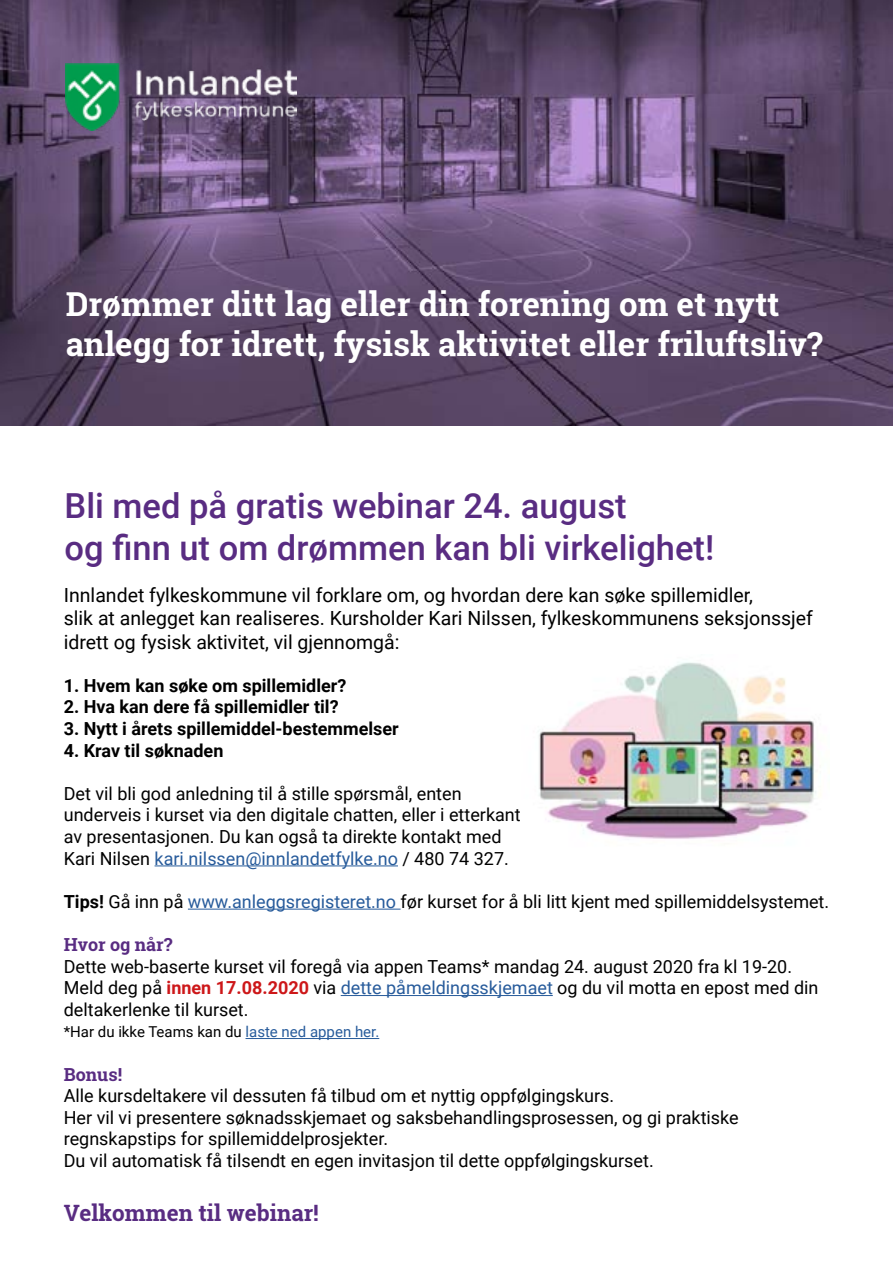
<style>
.page{position:relative;width:893px;height:1263px;background:#fff}
.page>*{position:absolute;margin:0;border:0;box-sizing:border-box;transform-origin:0 0}
.t1{font:500 34.5px/41.4px "Roboto";color:#592c82}
.t2{font:700 33px/39.6px "Roboto Slab";color:#fff}
.t3{font:700 22.5px "Roboto Slab";color:#592c82}
.t4{font:19.5px/23.4px "Roboto";color:#000}
.t5{font:18px/21.6px "Roboto";color:#000}
.t6{font:700 18px "Roboto";color:#000}
.t7{font:700 18px "Roboto Slab";color:#592c82}
.t8{font:15px "Roboto";color:#000}
.s1{color:#275b9b}
.s2{font-weight:700}
.s3{font-weight:700;color:#cd1719}
</style>
<div class="page">
<img style="left:0;top:0;width:893px;height:426px">
<img style="left:66px;top:64px;width:230px;height:67px">
<hr style="left:155px;top:865px;width:243px;height:1px;background:#275b9b">
<hr style="left:188px;top:909px;width:213px;height:1px;background:#275b9b">
<hr style="left:341px;top:995px;width:212px;height:1px;background:#275b9b">
<hr style="left:246px;top:1038px;width:133px;height:1px;background:#275b9b">
<img style="left:539px;top:662px;width:279px;height:177px">
<h2 class="t2" style="left:66px;top:284px;width:758px">Drømmer ditt lag eller din forening om et nytt anlegg for idrett, fysisk aktivitet eller friluftsliv?</h2>
<h1 class="t1" style="left:65px;top:484px;width:651px">Bli med på gratis webinar 24. august<br>og finn ut om drømmen kan bli virkelighet!</h1>
<p class="t4" style="left:64px;top:582px;width:751px">Innlandet fylkeskommune vil forklare om, og hvordan dere kan søke spillemidler,<br>slik at anlegget kan realiseres. Kursholder Kari Nilssen, fylkeskommunens seksjonssjef idrett og fysisk aktivitet, vil gjennomgå:</p>
<p class="t6" style="left:64px;top:673px;width:284px">1. Hvem kan søke om spillemidler?</p>
<p class="t6" style="left:64px;top:694px;width:276px">2. Hva kan dere få spillemidler til?</p>
<p class="t6" style="left:64px;top:716px;width:337px">3. Nytt i årets spillemiddel-bestemmelser</p>
<p class="t6" style="left:64px;top:737px;width:161px">4. Krav til søknaden</p>
<p class="t5" style="left:64px;top:782px;width:458px">Det vil bli god anledning til å stille spørsmål, enten underveis i kurset via den digitale chatten, eller i etterkant av presentasjonen. Du kan også ta direkte kontakt med Kari Nilsen <span class="s1">kari.nilssen@innlandetfylke.no</span> / 480 74 327.</p>
<p class="t5" style="left:64px;top:890px;width:767px"><span class="s2">Tips!</span> Gå inn på <span class="s1">www.anleggsregisteret.no</span> før kurset for å bli litt kjent med spillemiddelsystemet.</p>
<p class="t7" style="left:64px;top:932px;width:110px">Hvor og når?</p>
<p class="t5" style="left:64px;top:955px;width:756px">Dette web-baserte kurset vil foregå via appen Teams* mandag 24. august 2020 fra kl 19-20.<br>Meld deg på <span class="s3">innen 17.08.2020</span> via <span class="s1">dette påmeldingsskjemaet</span> og du vil motta en epost med din deltakerlenke til kurset.</p>
<p class="t8" style="left:64px;top:1021px;width:317px">*Har du ikke Teams kan du <span class="s1">laste ned appen her.</span></p>
<p class="t7" style="left:64px;top:1062px;width:60px">Bonus!</p>
<p class="t5" style="left:64px;top:1084px;width:676px">Alle kursdeltakere vil dessuten få tilbud om et nyttig oppfølgingskurs.<br>Her vil vi presentere søknadsskjemaet og saksbehandlingsprosessen, og gi praktiske regnskapstips for spillemiddelprosjekter.<br>Du vil automatisk få tilsendt en egen invitasjon til dette oppfølgingskurset.</p>
<p class="t3" style="left:64px;top:1197px;width:256px">Velkommen til webinar!</p>
</div>
